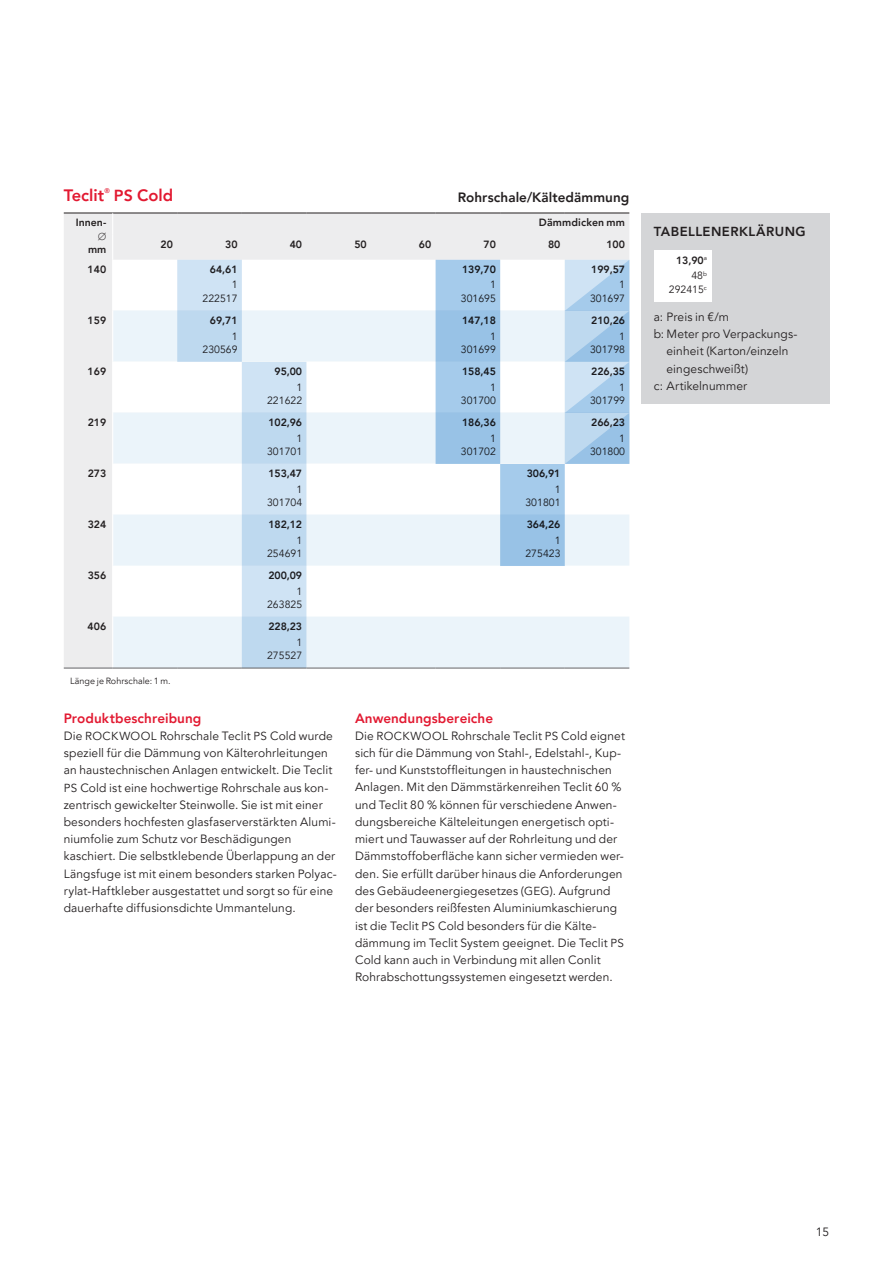
<style>
.page{position:relative;width:893px;height:1263px;background:#fff}
.page>*{position:absolute;margin:0;border:0;box-sizing:border-box;transform-origin:0 0}
.t1{font:800 16.5px "Avenir LT Pro";letter-spacing:-.005em;color:#e21931}
.t2{font:800 13.5px "Avenir LT Pro";letter-spacing:.005em;color:#e21931}
.t3{font:800 13.5px "Avenir LT Pro";letter-spacing:.005em;color:#231f20}
.t4{font:800 13.05px "Avenir LT Pro";letter-spacing:.035em;color:#231f20}
.t5{font:12px/17.2px "Avenir LT Pro";letter-spacing:.01em;color:#231f20}
.t6{font:800 10.5px/15.6px "Avenir LT Pro";letter-spacing:-.01em;color:#231f20;text-align:right}
.t7{font:10.5px/13.5px "Avenir LT Pro";color:#231f20;text-align:right}
.t8{font:800 10.5px "Avenir LT Pro";letter-spacing:.015em;color:#231f20}
.t9{font:9px "Avenir LT Pro";letter-spacing:.005em;color:#231f20}
.t10{font:500 6.75px "Avenir LT Pro";color:#e21931}
.s1{font-size:16.05px}
.s2{font-size:11.7px}
.s3{font-weight:400}
</style>
<div class="page">
<div style="left:64px;top:214px;width:565px;height:454px;background:#ededee"></div>
<hr style="left:64px;top:213px;width:49px;height:1px;background:#231f20">
<hr style="left:113px;top:213px;width:64px;height:1px;background:#231f20">
<hr style="left:177px;top:213px;width:65px;height:1px;background:#231f20">
<hr style="left:242px;top:213px;width:64px;height:1px;background:#231f20">
<hr style="left:306px;top:213px;width:65px;height:1px;background:#231f20">
<hr style="left:371px;top:213px;width:65px;height:1px;background:#231f20">
<hr style="left:436px;top:213px;width:64px;height:1px;background:#231f20">
<hr style="left:500px;top:213px;width:65px;height:1px;background:#231f20">
<hr style="left:565px;top:213px;width:64px;height:1px;background:#231f20">
<hr style="left:64px;top:668px;width:49px;height:1px;background:#636366">
<hr style="left:113px;top:668px;width:64px;height:1px;background:#636366">
<hr style="left:177px;top:668px;width:65px;height:1px;background:#636366">
<hr style="left:242px;top:668px;width:64px;height:1px;background:#636366">
<hr style="left:306px;top:668px;width:65px;height:1px;background:#636366">
<hr style="left:371px;top:668px;width:65px;height:1px;background:#636366">
<hr style="left:436px;top:668px;width:64px;height:1px;background:#636366">
<hr style="left:500px;top:668px;width:65px;height:1px;background:#636366">
<hr style="left:565px;top:668px;width:64px;height:1px;background:#636366">
<svg style="left:112px;top:213px;width:1px;height:46px"></svg>
<div style="left:641px;top:214px;width:188px;height:190px;background:#d4d5d7"></div>
<div style="left:654px;top:250px;width:57px;height:51px;background:#fff"></div>
<svg style="left:113px;top:259px;width:516px;height:51px"></svg>
<svg style="left:113px;top:310px;width:516px;height:358px"></svg>
<hr style="left:112px;top:259px;width:1px;height:51px;background:#fff">
<hr style="left:112px;top:310px;width:1px;height:51px;background:#fff">
<hr style="left:112px;top:361px;width:1px;height:51px;background:#fff">
<hr style="left:112px;top:412px;width:1px;height:51px;background:#fff">
<hr style="left:112px;top:463px;width:1px;height:51px;background:#fff">
<hr style="left:112px;top:514px;width:1px;height:52px;background:#fff">
<hr style="left:112px;top:566px;width:1px;height:51px;background:#fff">
<hr style="left:112px;top:617px;width:1px;height:51px;background:#fff">
<svg style="left:98px;top:232px;width:8px;height:8px"></svg>
<h1 class="t1" style="left:64px;top:185px;width:42px">Teclit</h1>
<p class="t10" style="left:104px;top:187px;width:7px">®</p>
<h1 class="t1" style="left:114px;top:185px;width:61px"><span class="s1">PS</span> Cold</h1>
<p class="t3" style="left:458px;top:190px;width:173px">Rohrschale/Kältedämmung</p>
<p class="t6" style="left:76px;top:215px;width:32px">Innen-</p>
<p class="t6" style="left:88px;top:242px;width:20px">mm</p>
<p class="t8" style="left:539px;top:217px;width:88px">Dämmdicken mm</p>
<p class="t6" style="left:161px;top:236px;width:14px">20</p>
<p class="t6" style="left:225px;top:236px;width:14px">30</p>
<p class="t6" style="left:290px;top:236px;width:14px">40</p>
<p class="t6" style="left:354px;top:236px;width:14px">50</p>
<p class="t6" style="left:419px;top:236px;width:14px">60</p>
<p class="t6" style="left:483px;top:236px;width:14px">70</p>
<p class="t6" style="left:548px;top:236px;width:14px">80</p>
<p class="t6" style="left:606px;top:236px;width:20px">100</p>
<p class="t6" style="left:88px;top:261px;width:20px">140</p>
<p class="t6" style="left:210px;top:261px;width:29px">64,61</p>
<p class="t7" style="left:203px;top:278px;width:37px">1<br>222517</p>
<p class="t6" style="left:462px;top:261px;width:35px">139,70</p>
<p class="t7" style="left:461px;top:278px;width:37px">1<br>301695</p>
<p class="t6" style="left:591px;top:261px;width:35px">199,57</p>
<p class="t7" style="left:590px;top:278px;width:37px">1<br>301697</p>
<p class="t6" style="left:88px;top:313px;width:20px">159</p>
<p class="t6" style="left:210px;top:312px;width:29px">69,71</p>
<p class="t7" style="left:203px;top:329px;width:37px">1<br>230569</p>
<p class="t6" style="left:462px;top:312px;width:35px">147,18</p>
<p class="t7" style="left:461px;top:329px;width:37px">1<br>301699</p>
<p class="t6" style="left:591px;top:312px;width:35px">210,26</p>
<p class="t7" style="left:590px;top:329px;width:37px">1<br>301798</p>
<p class="t6" style="left:88px;top:364px;width:20px">169</p>
<p class="t6" style="left:275px;top:363px;width:29px">95,00</p>
<p class="t7" style="left:267px;top:380px;width:37px">1<br>221622</p>
<p class="t6" style="left:462px;top:363px;width:35px">158,45</p>
<p class="t7" style="left:461px;top:380px;width:37px">1<br>301700</p>
<p class="t6" style="left:591px;top:363px;width:35px">226,35</p>
<p class="t7" style="left:590px;top:380px;width:37px">1<br>301799</p>
<p class="t6" style="left:88px;top:415px;width:20px">219</p>
<p class="t6" style="left:268px;top:415px;width:35px">102,96</p>
<p class="t7" style="left:267px;top:431px;width:37px">1<br>301701</p>
<p class="t6" style="left:462px;top:415px;width:35px">186,36</p>
<p class="t7" style="left:461px;top:431px;width:37px">1<br>301702</p>
<p class="t6" style="left:591px;top:415px;width:35px">266,23</p>
<p class="t7" style="left:590px;top:431px;width:37px">1<br>301800</p>
<p class="t6" style="left:88px;top:466px;width:20px">273</p>
<p class="t6" style="left:268px;top:466px;width:35px">153,47</p>
<p class="t7" style="left:267px;top:482px;width:37px">1<br>301704</p>
<p class="t6" style="left:527px;top:466px;width:35px">306,91</p>
<p class="t7" style="left:525px;top:482px;width:37px">1<br>301801</p>
<p class="t6" style="left:88px;top:517px;width:20px">324</p>
<p class="t6" style="left:268px;top:517px;width:35px">182,12</p>
<p class="t7" style="left:267px;top:533px;width:37px">1<br>254691</p>
<p class="t6" style="left:527px;top:517px;width:35px">364,26</p>
<p class="t7" style="left:525px;top:533px;width:37px">1<br>275423</p>
<p class="t6" style="left:88px;top:568px;width:20px">356</p>
<p class="t6" style="left:88px;top:619px;width:20px">406</p>
<p class="t6" style="left:268px;top:568px;width:35px">200,09</p>
<p class="t7" style="left:267px;top:584px;width:37px">1<br>263825</p>
<p class="t6" style="left:268px;top:619px;width:35px">228,23</p>
<p class="t7" style="left:267px;top:635px;width:37px">1<br>275527</p>
<p class="t9" style="left:70px;top:675px;width:102px">Länge je Rohrschale: 1 m.</p>
<p class="t2" style="left:64px;top:710px;width:139px">Produktbeschreibung</p>
<p class="t5" style="left:64px;top:727px;width:275px">Die <span class="s2">ROCKWOOL</span> Rohrschale Teclit <span class="s2">PS</span> Cold wurde speziell für die Dämmung von Kälterohrleitungen an haustechnischen Anlagen entwickelt. Die Teclit <span class="s2">PS</span> Cold ist eine hochwertige Rohrschale aus kon&shy;zentrisch gewickelter Steinwolle. Sie ist mit einer besonders hochfesten glasfaserverstärkten Alumi&shy;niumfolie zum Schutz vor Beschädigungen kaschiert. Die selbstklebende Überlappung an der Längsfuge ist mit einem besonders starken Polyac&shy;rylat-Haftkleber ausgestattet und sorgt so für eine dauerhafte diffusionsdichte Ummantelung.</p>
<p class="t2" style="left:355px;top:710px;width:140px">Anwendungsbereiche</p>
<p class="t5" style="left:355px;top:727px;width:271px">Die <span class="s2">ROCKWOOL</span> Rohrschale Teclit <span class="s2">PS</span> Cold eignet sich für die Dämmung von Stahl-, Edelstahl-, Kup&shy;fer- und Kunststoffleitungen in haustechnischen Anlagen. Mit den Dämmstärkenreihen Teclit 60 % und Teclit 80 % können für verschiedene Anwen&shy;dungsbereiche Kälteleitungen energetisch opti&shy;miert und Tauwasser auf der Rohrleitung und der Dämmstoffoberfläche kann sicher vermieden wer&shy;den. Sie erfüllt darüber hinaus die Anforderungen des Gebäudeenergiegesetzes (<span class="s2">GEG</span>). Aufgrund der besonders reißfesten Aluminiumkaschierung ist die Teclit <span class="s2">PS</span> Cold besonders für die Kälte&shy;dämmung im Teclit System geeignet. Die Teclit <span class="s2">PS </span>Cold kann auch in Verbindung mit allen Conlit Rohrabschottungssystemen eingesetzt werden.</p>
<p class="t4" style="left:654px;top:223px;width:154px">TABELLENERKLÄRUNG</p>
<p class="t6" style="left:676px;top:252px;width:32px">13,90<sup>a<br></sup><span class="s3">48</span><sup>b</sup></p>
<p class="t7" style="left:669px;top:282px;width:40px">292415<sup>c</sup></p>
<p class="t5" style="left:654px;top:308px;width:77px">a: Preis in €/m</p>
<p class="t5" style="left:654px;top:326px;width:144px">b: Meter pro Verpackungs-</p>
<p class="t5" style="left:666px;top:343px;width:123px">einheit (Karton/einzeln</p>
<p class="t5" style="left:666px;top:360px;width:83px">eingeschweißt)</p>
<p class="t5" style="left:654px;top:377px;width:95px">c: Artikelnummer</p>
<p class="t5" style="left:816px;top:1223px;width:15px">15</p>
</div>
